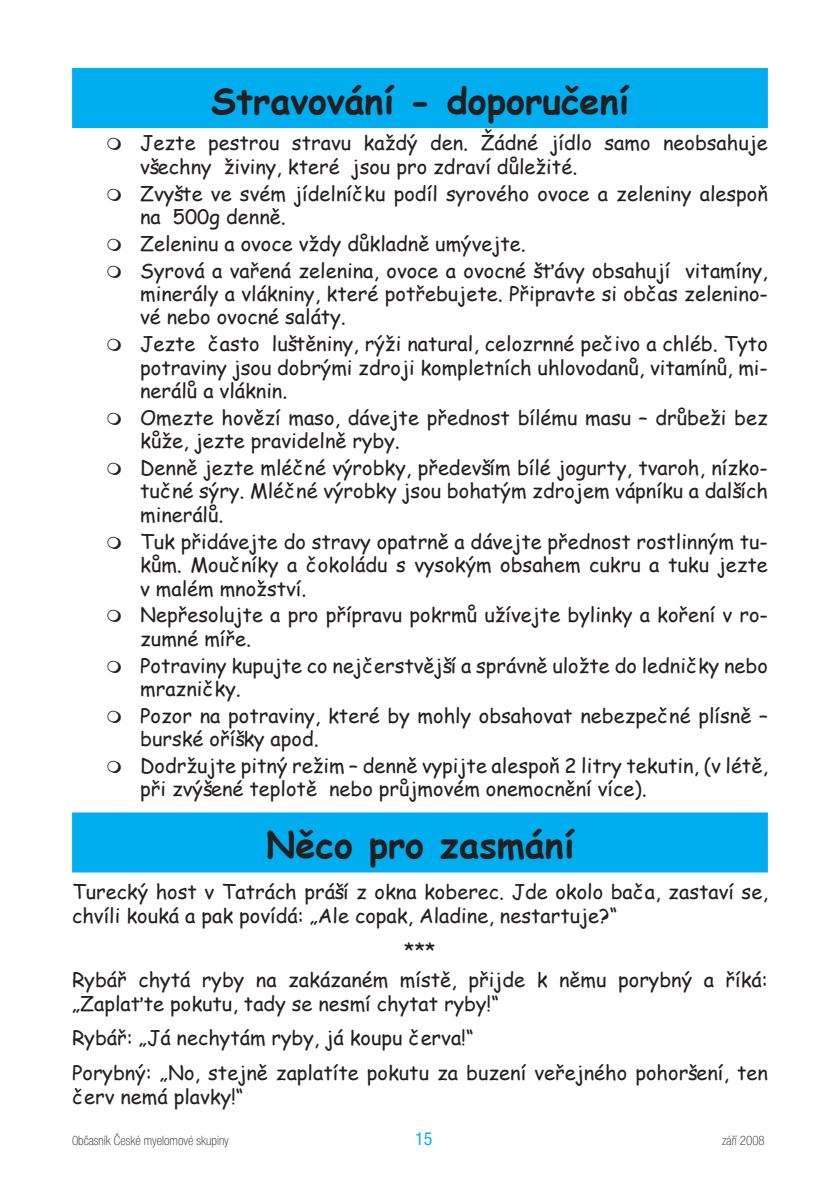
<style>
.page{position:relative;width:840px;height:1191px;background:#fff}
.page>*{position:absolute;margin:0;border:0;box-sizing:border-box;transform-origin:0 0}
.t1{font:700 36px "Comic Sans MS";color:#231f20}
.t2{font:20px/23.4px "Comic Sans MS";color:#231f20}
.t3{font:18px "Helvetica Neue Cond CE";color:#00aeef}
.t4{font:13px "Helvetica Neue Cond Thin CE";color:#231f20}
</style>
<div class="page">
<div style="left:72px;top:68px;width:695px;height:60px;background:#00aeef"></div>
<div style="left:72px;top:812px;width:695px;height:60px;background:#00aeef"></div>
<h1 class="t1" style="left:211px;top:74px;width:419px">Stravování - doporučení</h1>
<p class="t2" style="left:140px;top:131px;width:629px">Jezte pestrou stravu každý den. Žádné jídlo samo neobsahuje všechny živiny, které jsou pro zdraví důležité.</p>
<p class="t2" style="left:140px;top:181px;width:629px">Zvyšte ve svém jídelníčku podíl syrového ovoce a zeleniny alespoň na 500g denně.</p>
<p class="t2" style="left:140px;top:229px;width:628px;line-height:26.8px">Zeleninu a ovoce vždy důkladně umývejte.<br>Syrová a vařená zelenina, ovoce a ovocné šťávy obsahují vitamíny,</p>
<p class="t2" style="left:140px;top:281px;width:629px">minerály a vlákniny, které potřebujete. Připravte si občas zelenino&shy;vé nebo ovocné saláty.</p>
<p class="t2" style="left:140px;top:331px;width:629px;text-align:justify">Jezte často luštěniny, rýži natural, celozrnné pečivo a chléb. Tyto potraviny jsou dobrými zdroji kompletních uhlovodanů, vitamínů, mi&shy;nerálů a vláknin.</p>
<p class="t2" style="left:140px;top:405px;width:629px">Omezte hovězí maso, dávejte přednost bílému masu – drůbeži bez kůže, jezte pravidelně ryby.</p>
<p class="t2" style="left:140px;top:455px;width:629px;text-align:justify">Denně jezte mléčné výrobky, především bílé jogurty, tvaroh, nízko&shy;tučné sýry. Mléčné výrobky jsou bohatým zdrojem vápníku a dalších minerálů.</p>
<p class="t2" style="left:140px;top:529px;width:629px;text-align:justify">Tuk přidávejte do stravy opatrně a dávejte přednost rostlinným tu&shy;kům. Moučníky a čokoládu s vysokým obsahem cukru a tuku jezte v malém množství.</p>
<p class="t2" style="left:140px;top:602px;width:629px">Nepřesolujte a pro přípravu pokrmů užívejte bylinky a koření v ro&shy;zumné míře.</p>
<p class="t2" style="left:140px;top:653px;width:629px">Potraviny kupujte co nejčerstvější a správně uložte do ledničky nebo mrazničky.</p>
<p class="t2" style="left:140px;top:703px;width:628px">Pozor na potraviny, které by mohly obsahovat nebezpečné plísně – burské oříšky apod.</p>
<p class="t2" style="left:140px;top:753px;width:629px">Dodržujte pitný režim – denně vypijte alespoň 2 litry tekutin, (v létě, při zvýšené teplotě nebo průjmovém onemocnění více).</p>
<h1 class="t1" style="left:266px;top:818px;width:309px">Něco pro zasmání</h1>
<p class="t2" style="left:72px;top:879px;width:697px;line-height:24px">Turecký host v Tatrách práší z okna koberec. Jde okolo bača, zastaví se, chvíli kouká a pak povídá: „Ale copak, Aladine, nestartuje?“</p>
<p class="t2" style="left:72px;top:935px;width:697px;line-height:29.6px;text-align:center">***<br>Rybář chytá ryby na zakázaném místě, přijde k němu porybný a říká:</p>
<p class="t2" style="left:72px;top:986px;width:697px;line-height:34.2px">„Zaplaťte pokutu, tady se nesmí chytat ryby!“<br>Rybář: „Já nechytám ryby, já koupu červa!“<br>Porybný: „No, stejně zaplatíte pokutu za buzení veřejného pohoršení, ten</p>
<p class="t2" style="left:72px;top:1084px;width:173px">červ nemá plavky!“</p>
<p class="t4" style="left:72px;top:1133px;width:158px">0bčasník České myelomové skupiny</p>
<p class="t3" style="left:415px;top:1129px;width:19px">15</p>
<p class="t4" style="left:721px;top:1133px;width:44px">září 2008</p>
</div>
